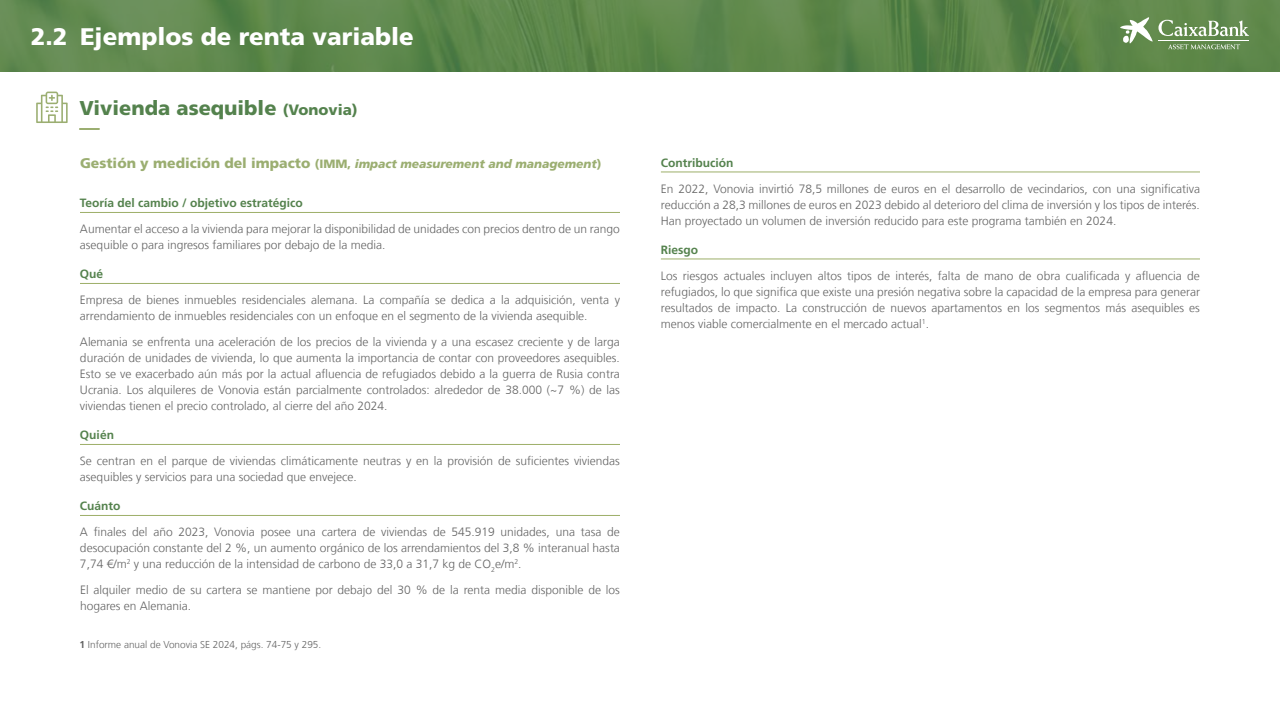
<style>
.page{position:relative;width:1280px;height:720px;background:#fff}
.page>*{position:absolute;margin:0;border:0;box-sizing:border-box;transform-origin:0 0}
.t1{font:900 24px "La Caixa Frutiger";color:#fff}
.t2{font:900 20px "La Caixa Frutiger";color:#54824d}
.t3{font:300 12px/16px "La Caixa Frutiger";color:#646464}
.t4{font:700 12px "La Caixa Frutiger";color:#54824d}
.t5{font:italic 900 12px "La Caixa Frutiger";color:#9bae71}
.t6{font:300 10px "La Caixa Frutiger";color:#646464}
.s1{font-size:15px}
.s2{font-style:normal;font-size:14px}
.s3{font-style:normal}
.s4{font-weight:700}
</style>
<div class="page">
<img style="left:0;top:0;width:1280px;height:72px">
<svg style="left:1120px;top:17px;width:129px;height:32px"></svg>
<hr style="left:1159px;top:40px;width:90px;height:1px;background:#fff">
<svg style="left:80px;top:128px;width:19px;height:2px"></svg>
<svg style="left:36px;top:92px;width:32px;height:31px"></svg>
<hr style="left:80px;top:212px;width:540px;height:1px;background:#9daf68">
<hr style="left:80px;top:283px;width:540px;height:1px;background:#9daf68">
<hr style="left:80px;top:444px;width:540px;height:1px;background:#9daf68">
<hr style="left:80px;top:515px;width:540px;height:1px;background:#9daf68">
<hr style="left:661px;top:172px;width:539px;height:1px;background:#9daf68">
<hr style="left:661px;top:259px;width:539px;height:1px;background:#9daf68">
<h1 class="t1" style="left:31px;top:22px;width:384px">2.2 Ejemplos de renta variable</h1>
<h2 class="t2" style="left:80px;top:96px;width:280px">Vivienda asequible <span class="s1">(Vonovia)</span></h2>
<p class="t5" style="left:80px;top:157px;width:523px"><span class="s2">Gestión y medición del impacto</span> <span class="s3">(IMM,</span> impact measurement and management<span class="s3">)</span></p>
<p class="t4" style="left:80px;top:196px;width:224px">Teoría del cambio / objetivo estratégico</p>
<p class="t3" style="left:80px;top:221px;width:541px">Aumentar el acceso a la vivienda para mejorar la disponibilidad de unidades con precios dentro de un rango asequible o para ingresos familiares por debajo de la media.</p>
<p class="t4" style="left:80px;top:267px;width:25px">Qué</p>
<p class="t3" style="left:80px;top:292px;width:542px">Empresa de bienes inmuebles residenciales alemana. La compañía se dedica a la adquisición, venta y arrendamiento de inmuebles residenciales con un enfoque en el segmento de la vivienda asequible.</p>
<p class="t3" style="left:80px;top:334px;width:542px;text-align:justify">Alemania se enfrenta una aceleración de los precios de la vivienda y a una escasez creciente y de larga duración de unidades de vivienda, lo que aumenta la importancia de contar con proveedores asequibles.<br>Esto se ve exacerbado aún más por la actual afluencia de refugiados debido a la guerra de Rusia contra Ucrania. Los alquileres de Vonovia están parcialmente controlados: alrededor de 38.000 (~7 %) de las viviendas tienen el precio controlado, al cierre del año 2024.</p>
<p class="t4" style="left:80px;top:428px;width:36px">Quién</p>
<p class="t3" style="left:80px;top:453px;width:542px">Se centran en el parque de viviendas climáticamente neutras y en la provisión de suficientes viviendas asequibles y servicios para una sociedad que envejece.</p>
<p class="t4" style="left:80px;top:499px;width:42px">Cuánto</p>
<p class="t3" style="left:80px;top:524px;width:541px;text-align:justify">A finales del año 2023, Vonovia posee una cartera de viviendas de 545.919 unidades, una tasa de desocupación constante del 2 %, un aumento orgánico de los arrendamientos del 3,8 % interanual hasta 7,74 €/m<sup>2</sup> y una reducción de la intensidad de carbono de 33,0 a 31,7 kg de CO<sub>2</sub>e/m<sup>2</sup>.</p>
<p class="t3" style="left:80px;top:582px;width:541px">El alquiler medio de su cartera se mantiene por debajo del 30 % de la renta media disponible de los hogares en Alemania.</p>
<p class="t6" style="left:80px;top:638px;width:243px"><span class="s4">1</span> Informe anual de Vonovia SE 2024, págs. 74-75 y 295.</p>
<p class="t4" style="left:661px;top:155px;width:74px">Contribución</p>
<p class="t3" style="left:661px;top:181px;width:541px;text-align:justify">En 2022, Vonovia invirtió 78,5 millones de euros en el desarrollo de vecindarios, con una significativa reducción a 28,3 millones de euros en 2023 debido al deterioro del clima de inversión y los tipos de interés.<br>Han proyectado un volumen de inversión reducido para este programa también en 2024.</p>
<p class="t4" style="left:661px;top:242px;width:39px">Riesgo</p>
<p class="t3" style="left:661px;top:268px;width:541px;text-align:justify">Los riesgos actuales incluyen altos tipos de interés, falta de mano de obra cualificada y afluencia de refugiados, lo que significa que existe una presión negativa sobre la capacidad de la empresa para generar resultados de impacto. La construcción de nuevos apartamentos en los segmentos más asequibles es menos viable comercialmente en el mercado actual<sup>1</sup>.</p>
</div>
